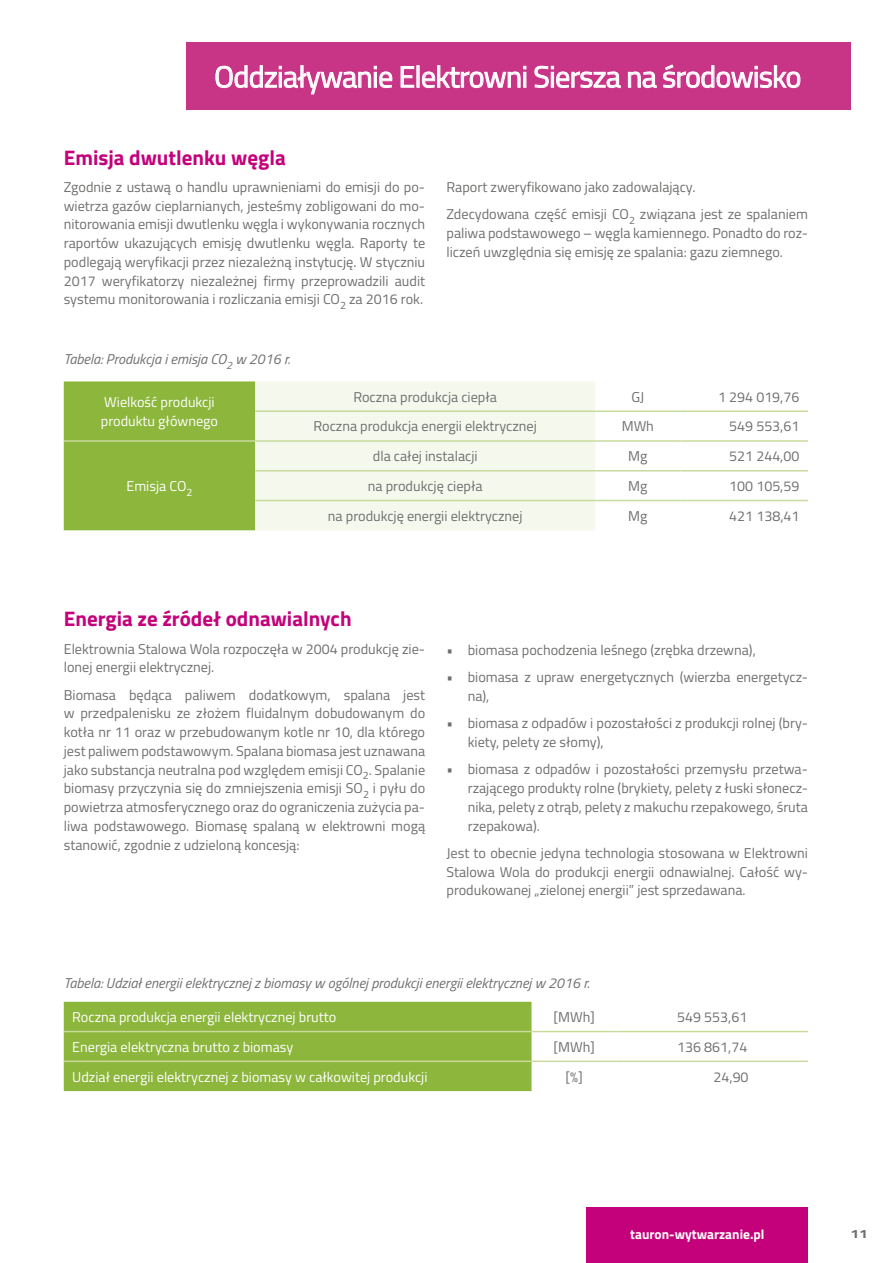
<style>
.page{position:relative;width:893px;height:1263px;background:#fff}
.page>*{position:absolute;margin:0;border:0;box-sizing:border-box;transform-origin:0 0}
.t1{font:30px "Titillium";letter-spacing:-.02em;color:#fff}
.t2{font:700 21px "Titillium";color:#c4007a}
.t3{font:14.25px/18.8px "Titillium";color:#6f6f6e}
.t4{font:14.25px/18.8px "Titillium";color:#fff}
.t5{font:italic 14.25px "Titillium";color:#6f6f6e}
.t6{font:700 13.5px "Titillium";color:#fff}
.t7{font:700 12px "Titillium";color:#6f6f6e;scale:1.3 1}
</style>
<div class="page">
<div style="left:186px;top:43px;width:664px;height:67px;background:#c83486"></div>
<svg style="left:215px;top:65px;width:178px;height:30px"></svg>
<svg style="left:400px;top:66px;width:15px;height:22px"></svg>
<svg style="left:422px;top:65px;width:104px;height:23px"></svg>
<svg style="left:534px;top:65px;width:87px;height:23px"></svg>
<svg style="left:628px;top:71px;width:29px;height:17px"></svg>
<svg style="left:663px;top:64px;width:138px;height:24px"></svg>
<div style="left:64px;top:381px;width:191px;height:149px;background:#8cb63c"></div>
<div style="left:255px;top:381px;width:340px;height:149px;background:#f5f8ed"></div>
<hr style="left:255px;top:410px;width:340px;height:2px;background:#c9da9d">
<hr style="left:595px;top:410px;width:85px;height:2px;background:#c9da9d">
<hr style="left:680px;top:410px;width:128px;height:2px;background:#c9da9d">
<hr style="left:64px;top:440px;width:191px;height:2px;background:#c9da9d">
<hr style="left:255px;top:440px;width:340px;height:2px;background:#c9da9d">
<hr style="left:595px;top:440px;width:85px;height:2px;background:#c9da9d">
<hr style="left:680px;top:440px;width:128px;height:2px;background:#c9da9d">
<hr style="left:255px;top:470px;width:340px;height:1px;background:#c9da9d">
<hr style="left:595px;top:470px;width:85px;height:1px;background:#c9da9d">
<hr style="left:680px;top:470px;width:128px;height:1px;background:#c9da9d">
<hr style="left:255px;top:500px;width:340px;height:1px;background:#c9da9d">
<hr style="left:595px;top:500px;width:85px;height:1px;background:#c9da9d">
<hr style="left:680px;top:500px;width:128px;height:1px;background:#c9da9d">
<div style="left:64px;top:1002px;width:467px;height:89px;background:#8cb63c"></div>
<hr style="left:64px;top:1031px;width:467px;height:1px;background:#c9da9d">
<hr style="left:531px;top:1031px;width:86px;height:1px;background:#c9da9d">
<hr style="left:617px;top:1031px;width:191px;height:1px;background:#c9da9d">
<hr style="left:64px;top:1060px;width:467px;height:2px;background:#c9da9d">
<hr style="left:531px;top:1060px;width:86px;height:2px;background:#c9da9d">
<hr style="left:617px;top:1060px;width:191px;height:2px;background:#c9da9d">
<div style="left:587px;top:1208px;width:221px;height:55px;background:#c4007a"></div>
<h1 class="t1" style="left:214px;top:55px;width:589px">Oddziaływanie Elektrowni Siersza na środowisko</h1>
<h2 class="t2" style="left:64px;top:141px;width:223px">Emisja dwutlenku węgla</h2>
<p class="t3" style="left:64px;top:177px;width:363px;text-align:justify">Zgodnie z ustawą o handlu uprawnieniami do emisji do po&shy;wietrza gazów cieplarnianych, jesteśmy zobligowani do mo&shy;nitorowania emisji dwutlenku węgla i wykonywania rocznych raportów ukazujących emisję dwutlenku węgla. Raporty te podlegają weryfikacji przez niezależną instytucję. W styczniu 2017 weryfikatorzy niezależnej firmy przeprowadzili audit systemu monitorowania i rozliczania emisji CO<sub>2</sub> za 2016 rok.</p>
<p class="t3" style="left:446px;top:172px;width:363px;line-height:27.3px">Raport zweryfikowano jako zadowalający.<br>Zdecydowana część emisji CO<sub>2</sub> związana jest ze spalaniem</p>
<p class="t3" style="left:446px;top:223px;width:363px">paliwa podstawowego – węgla kamiennego. Ponadto do roz&shy;liczeń uwzględnia się emisję ze spalania: gazu ziemnego.</p>
<p class="t5" style="left:64px;top:349px;width:228px">Tabela: Produkcja i emisja CO<sub>2</sub> w 2016 r.</p>
<p class="t4" style="left:101px;top:392px;width:119px">Wielkość produkcji produktu głównego</p>
<p class="t3" style="left:353px;top:387px;width:145px">Roczna produkcja ciepła</p>
<p class="t3" style="left:631px;top:387px;width:14px">GJ</p>
<p class="t3" style="left:718px;top:387px;width:83px">1 294 019,76</p>
<p class="t3" style="left:313px;top:416px;width:225px">Roczna produkcja energii elektrycznej</p>
<p class="t3" style="left:622px;top:416px;width:34px">MWh</p>
<p class="t3" style="left:729px;top:416px;width:72px">549 553,61</p>
<p class="t4" style="left:126px;top:476px;width:67px">Emisja CO<sub>2</sub></p>
<p class="t3" style="left:373px;top:446px;width:106px">dla całej instalacji</p>
<p class="t3" style="left:628px;top:446px;width:21px">Mg</p>
<p class="t3" style="left:729px;top:446px;width:72px">521 244,00</p>
<p class="t3" style="left:368px;top:476px;width:116px">na produkcję ciepła</p>
<p class="t3" style="left:628px;top:476px;width:21px">Mg</p>
<p class="t3" style="left:729px;top:476px;width:72px">100 105,59</p>
<p class="t3" style="left:328px;top:506px;width:196px">na produkcję energii elektrycznej</p>
<p class="t3" style="left:628px;top:506px;width:21px">Mg</p>
<p class="t3" style="left:729px;top:506px;width:72px">421 138,41</p>
<h2 class="t2" style="left:64px;top:603px;width:289px">Energia ze źródeł odnawialnych</h2>
<p class="t3" style="left:64px;top:638px;width:363px">Elektrownia Stalowa Wola rozpoczęła w 2004 produkcję zie&shy;lonej energii elektrycznej.</p>
<p class="t3" style="left:64px;top:684px;width:363px;text-align:justify">Biomasa będąca paliwem dodatkowym, spalana jest w przedpalenisku ze złożem fluidalnym dobudowanym do kotła nr 11 oraz w przebudowanym kotle nr 10, dla którego jest paliwem podstawowym. Spalana biomasa jest uznawana jako substancja neutralna pod względem emisji CO<sub>2</sub>. Spalanie biomasy przyczynia się do zmniejszenia emisji SO<sub>2</sub> i pyłu do powietrza atmosferycznego oraz do ograniczenia zużycia pa&shy;liwa podstawowego. Biomasę spalaną w elektrowni mogą stanowić, zgodnie z udzieloną koncesją:</p>
<p class="t3" style="left:446px;top:640px;width:311px">• biomasa pochodzenia leśnego (zrębka drzewna),</p>
<p class="t3" style="left:468px;top:667px;width:342px;text-indent:-21px">• biomasa z upraw energetycznych (wierzba energetycz&shy;na),</p>
<p class="t3" style="left:468px;top:713px;width:342px;text-indent:-21px">• biomasa z odpadów i pozostałości z produkcji rolnej (bry&shy;kiety, pelety ze słomy),</p>
<p class="t3" style="left:468px;top:759px;width:342px;text-align:justify;text-indent:-21px">• biomasa z odpadów i pozostałości przemysłu przetwa&shy;rzającego produkty rolne (brykiety, pelety z łuski słonecz&shy;nika, pelety z otrąb, pelety z makuchu rzepakowego, śruta rzepakowa).</p>
<p class="t3" style="left:446px;top:843px;width:363px;text-align:justify">Jest to obecnie jedyna technologia stosowana w Elektrowni Stalowa Wola do produkcji energii odnawialnej. Całość wy&shy;produkowanej „zielonej energii” jest sprzedawana.</p>
<p class="t5" style="left:64px;top:972px;width:527px">Tabela: Udział energii elektrycznej z biomasy w ogólnej produkcji energii elektrycznej w 2016 r.</p>
<p class="t4" style="left:72px;top:1007px;width:266px">Roczna produkcja energii elektrycznej brutto</p>
<p class="t3" style="left:553px;top:1007px;width:43px">[MWh]</p>
<p class="t3" style="left:677px;top:1007px;width:72px">549 553,61</p>
<p class="t4" style="left:72px;top:1037px;width:222px">Energia elektryczna brutto z biomasy</p>
<p class="t3" style="left:553px;top:1037px;width:43px">[MWh]</p>
<p class="t3" style="left:677px;top:1037px;width:72px">136 861,74</p>
<p class="t4" style="left:72px;top:1066px;width:357px">Udział energii elektrycznej z biomasy w całkowitej produkcji</p>
<p class="t3" style="left:565px;top:1066px;width:19px">[%]</p>
<p class="t3" style="left:713px;top:1066px;width:37px">24,90</p>
<p class="t6" style="left:630px;top:1224px;width:136px">tauron-wytwarzanie.pl</p>
<p class="t7" style="left:850px;top:1224px;width:15px">11</p>
</div>
